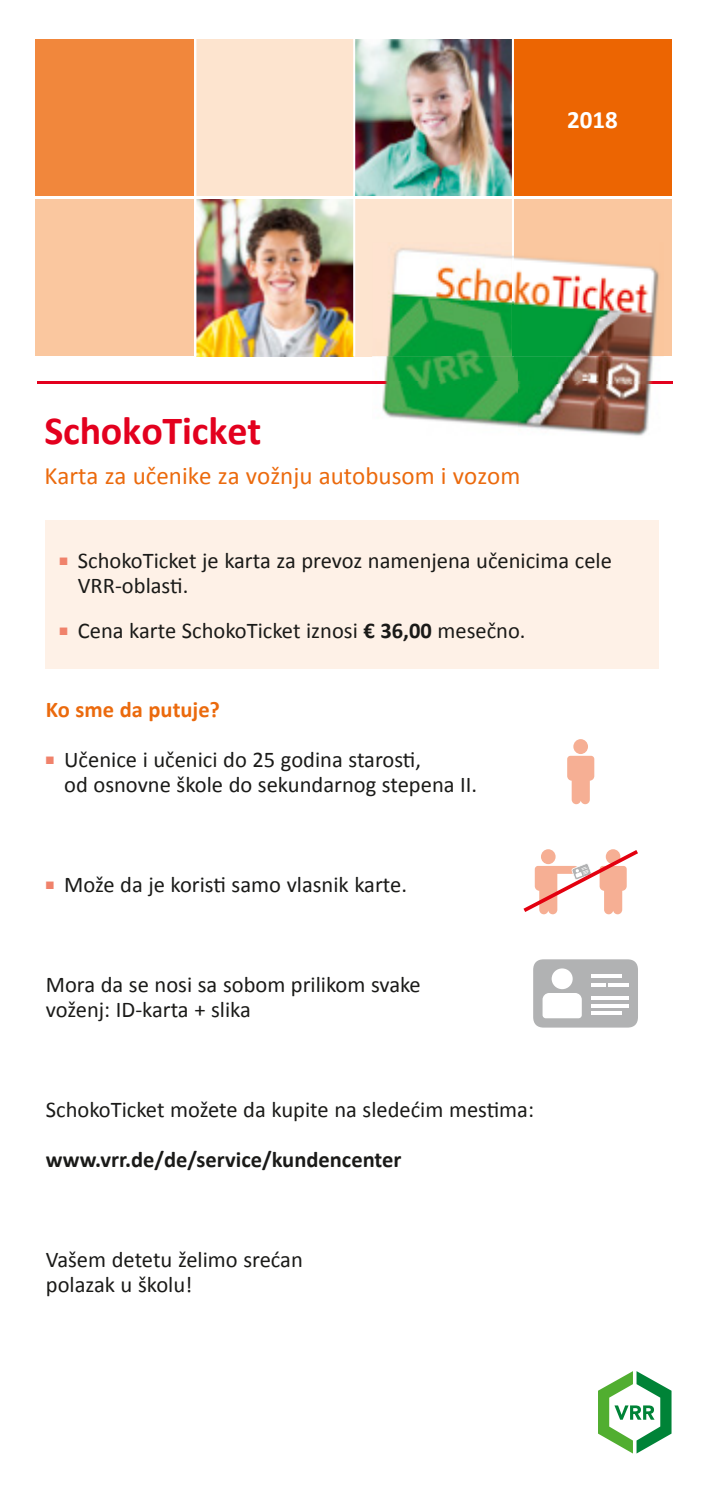
<style>
.page{position:relative;width:709px;height:1489px;background:#fff}
.page>*{position:absolute;margin:0;border:0;box-sizing:border-box;transform-origin:0 0}
.t1{font:700 40px "Calibri";letter-spacing:-.005em;color:#e3001e}
.t2{font:25px "Calibri";color:#eb6a0d}
.t3{font:700 25px "Calibri";color:#fff}
.t4{font:22.5px/25px "Calibri";color:#1a1a18}
.t5{font:700 22.5px "Calibri";color:#1a1a18}
.t6{font:700 22.5px "Calibri";color:#eb6a0d}
.s1{font-family:"European Pi Three";font-size:12.5px;color:#f0826b}
.s2{font-weight:700}
</style>
<div class="page">
<div style="left:45px;top:519px;width:614px;height:149px;background:#fef1e7"></div>
<img style="left:197px;top:199px;width:156px;height:157px">
<div style="left:36px;top:197px;width:158px;height:159px;background:#fac79f"></div>
<img style="left:355px;top:39px;width:157px;height:157px">
<div style="left:195px;top:39px;width:158px;height:158px;background:#fde4cf"></div>
<div style="left:35px;top:39px;width:159px;height:158px;background:#f1873c"></div>
<hr style="left:38px;top:381px;width:635px;height:3px;background:#e3001e">
<div style="left:354px;top:198px;width:159px;height:158px;background:#fde4cf"></div>
<div style="left:513px;top:197px;width:158px;height:159px;background:#fac79f"></div>
<div style="left:513px;top:39px;width:158px;height:158px;background:#ec6502"></div>
<hr style="left:35px;top:197px;width:638px;height:2px;background:#fff">
<hr style="left:194px;top:38px;width:2px;height:318px;background:#fff">
<hr style="left:353px;top:36px;width:2px;height:320px;background:#fff">
<hr style="left:512px;top:35px;width:2px;height:321px;background:#fff">
<img style="left:372px;top:248px;width:291px;height:188px">
<img style="left:372px;top:381px;width:291px;height:3px">
<svg style="left:598px;top:1371px;width:73px;height:82px"></svg>
<div style="left:533px;top:959px;width:105px;height:68px;background:#b1b2b3;border-radius:11px"></div>
<div style="left:551px;top:968px;width:21px;height:21px;background:#fff;border-radius:50%"></div>
<svg style="left:542px;top:993px;width:40px;height:25px"></svg>
<hr style="left:591px;top:974px;width:31px;height:3px;background:#fff">
<hr style="left:591px;top:996px;width:37px;height:3px;background:#fff">
<svg style="left:591px;top:1004px;width:37px;height:3px"></svg>
<hr style="left:591px;top:1011px;width:31px;height:4px;background:#fff">
<svg style="left:591px;top:983px;width:15px;height:3px"></svg>
<svg style="left:608px;top:983px;width:20px;height:3px"></svg>
<svg style="left:523px;top:849px;width:115px;height:65px"></svg>
<div style="left:573px;top:739px;width:15px;height:15px;background:#f6af94;border-radius:50%"></div>
<svg style="left:567px;top:755px;width:27px;height:49px"></svg>
<p class="t3" style="left:567px;top:103px;width:52px">2018</p>
<h1 class="t1" style="left:44px;top:405px;width:218px">SchokoTicket</h1>
<p class="t2" style="left:44px;top:459px;width:477px">Karta za učenike za vožnju autobusom i vozom</p>
<p class="t4" style="left:78px;top:547px;width:535px;text-indent:-18px"><span class="s1">K</span> SchokoTicket je karta za prevoz namenjena učenicima cele<br>VRR-oblasti.</p>
<p class="t4" style="left:60px;top:617px;width:467px"><span class="s1">K</span> Cena karte SchokoTicket iznosi <span class="s2">€ 36,00</span> mesečno.</p>
<p class="t6" style="left:46px;top:694px;width:176px">Ko sme da putuje?</p>
<p class="t4" style="left:64px;top:746px;width:414px;text-indent:-18px"><span class="s1">K</span> Učenice i učenici do 25 godina starosti,<br>od osnovne škole do sekundarnog stepena II.</p>
<p class="t4" style="left:46px;top:871px;width:363px"><span class="s1">K</span> Može da je koristi samo vlasnik karte.</p>
<p class="t4" style="left:46px;top:971px;width:376px">Mora da se nosi sa sobom prilikom svake voženj: ID-karta + slika</p>
<p class="t4" style="left:46px;top:1096px;width:489px">SchokoTicket možete da kupite na sledećim mestima:</p>
<p class="t5" style="left:46px;top:1144px;width:357px">www.vrr.de/de/service/kundencenter</p>
<p class="t4" style="left:46px;top:1246px;width:258px">Vašem detetu želimo srećan polazak u školu!</p>
</div>
